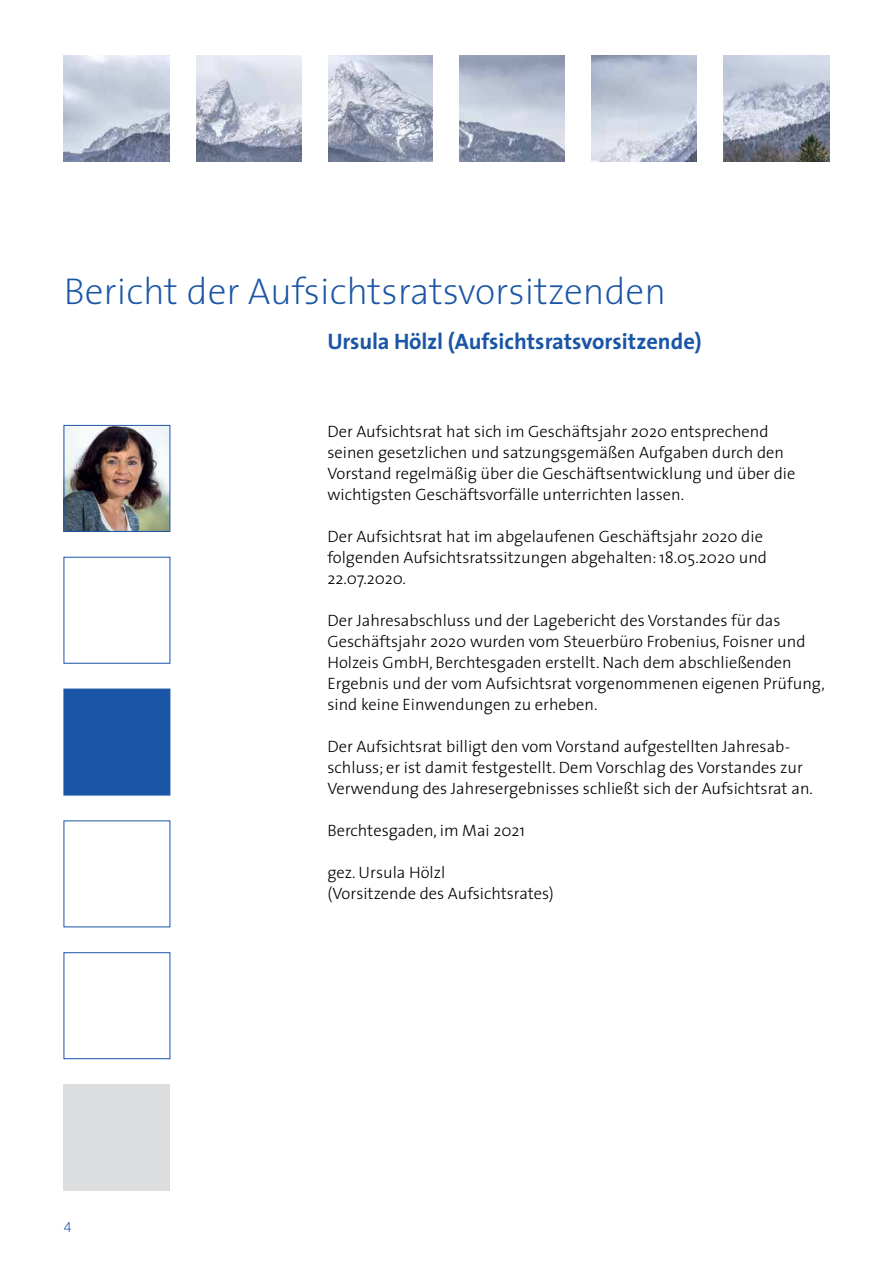
<style>
.page{position:relative;width:893px;height:1263px;background:#fff}
.page>*{position:absolute;margin:0;border:0;box-sizing:border-box;transform-origin:0 0}
.t1{font:200 37.5px "The Sans";color:#1a55a6}
.t2{font:700 22.5px "The Sans";letter-spacing:-.005em;color:#1a55a6}
.t3{font:300 16.5px/21px "The Sans";color:#000}
.t4{font:300 14.25px "Helvetica Neue LT";color:#1a55a6}
</style>
<div class="page">
<div style="left:64px;top:689px;width:106px;height:106px;background:#1a55a6"></div>
<div style="left:64px;top:952px;width:106px;height:107px;background:#fff;border:1px solid #1a55a6"></div>
<div style="left:64px;top:1084px;width:106px;height:107px;background:#dcddde"></div>
<img style="left:64px;top:55px;width:765px;height:107px">
<div style="left:170px;top:48px;width:26px;height:132px;background:#fff"></div>
<div style="left:302px;top:48px;width:25px;height:132px;background:#fff"></div>
<div style="left:434px;top:48px;width:25px;height:132px;background:#fff"></div>
<div style="left:566px;top:48px;width:25px;height:132px;background:#fff"></div>
<div style="left:697px;top:48px;width:26px;height:132px;background:#fff"></div>
<img style="left:66px;top:427px;width:102px;height:102px">
<div style="left:64px;top:425px;width:106px;height:106px;border:1px solid #1a55a6"></div>
<h1 class="t1" style="left:64px;top:260px;width:604px">Bericht der Aufsichtsratsvorsitzenden</h1>
<h2 class="t2" style="left:327px;top:322px;width:376px">Ursula Hölzl (Aufsichtsratsvorsitzende)</h2>
<p class="t4" style="left:64px;top:1219px;width:9px">4</p>
<p class="t3" style="left:327px;top:421px;width:469px">Der Aufsichtsrat hat sich im Geschäftsjahr 2020 entsprechend seinen gesetzlichen und satzungsgemäßen Aufgaben durch den Vorstand regelmäßig über die Geschäftsentwicklung und über die wichtigsten Geschäftsvorfälle unterrichten lassen.</p>
<p class="t3" style="left:327px;top:526px;width:441px">Der Aufsichtsrat hat im abgelaufenen Geschäftsjahr 2020 die folgenden Aufsichtsratssitzungen abgehalten: 18.05.2020 und<br>22.07.2020.</p>
<p class="t3" style="left:327px;top:610px;width:499px">Der Jahresabschluss und der Lagebericht des Vorstandes für das Geschäftsjahr 2020 wurden vom Steuerbüro Frobenius, Foisner und Holzeis GmbH, Berchtesgaden erstellt. Nach dem abschließenden Ergebnis und der vom Aufsichtsrat vorgenommenen eigenen Prüfung, sind keine Einwendungen zu erheben.</p>
<p class="t3" style="left:327px;top:736px;width:485px">Der Aufsichtsrat billigt den vom Vorstand aufgestellten Jahresab&shy;schluss; er ist damit festgestellt. Dem Vorschlag des Vorstandes zur<br>Verwendung des Jahresergebnisses schließt sich der Aufsichtsrat an.</p>
<p class="t3" style="left:327px;top:820px;width:199px">Berchtesgaden, im Mai 2021</p>
<p class="t3" style="left:327px;top:862px;width:228px">gez. Ursula Hölzl<br>(Vorsitzende des Aufsichtsrates)</p>
</div>
